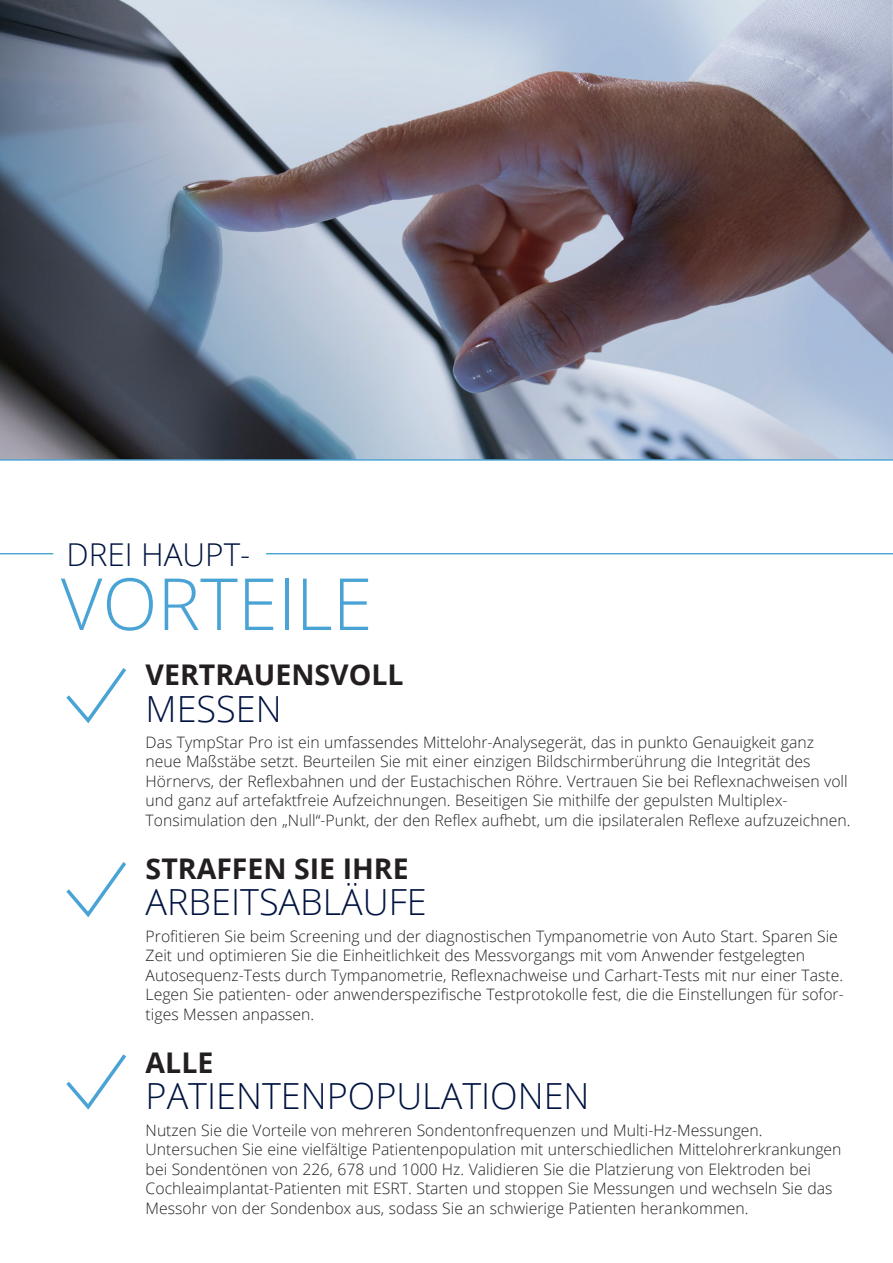
<style>
.page{position:relative;width:893px;height:1263px;background:#fff}
.page>*{position:absolute;margin:0;border:0;box-sizing:border-box;transform-origin:0 0}
.t1{font:300 72px "Open Sans";color:#4aa3d5}
.t2{font:300 36px "Open Sans";color:#001340}
.t3{font:300 31.5px "Open Sans";color:#001340}
.t4{font:700 28.5px "Open Sans";color:#231f20}
.t5{font:300 15.75px/19.5px "Open Sans";color:#231f20}
</style>
<div class="page">
<hr style="left:0;top:553px;width:53px;height:1px;background:#4aa3d5">
<hr style="left:266px;top:553px;width:627px;height:1px;background:#4aa3d5">
<svg style="left:66px;top:668px;width:60px;height:56px"></svg>
<svg style="left:66px;top:862px;width:60px;height:56px"></svg>
<svg style="left:66px;top:1054px;width:61px;height:56px"></svg>
<img style="left:0;top:0;width:893px;height:459px">
<hr style="left:0;top:459px;width:893px;height:2px;background:#4aa3d5">
<p class="t3" style="left:67px;top:532px;width:185px">DREI HAUPT-</p>
<p class="t1" style="left:61px;top:554px;width:313px">VORTEILE</p>
<p class="t4" style="left:146px;top:655px;width:260px">VERTRAUENSVOLL</p>
<p class="t2" style="left:146px;top:684px;width:138px">MESSEN</p>
<p class="t5" style="left:146px;top:732px;width:706px">Das TympStar Pro ist ein umfassendes Mittelohr-Analysegerät, das in punkto Genauigkeit ganz neue Maßstäbe setzt. Beurteilen Sie mit einer einzigen Bildschirmberührung die Integrität des Hörnervs, der Reflexbahnen und der Eustachischen Röhre. Vertrauen Sie bei Reflexnachweisen voll und ganz auf artefaktfreie Aufzeichnungen. Beseitigen Sie mithilfe der gepulsten Multiplex-Tonsimulation den „Null“-Punkt, der den Reflex aufhebt, um die ipsilateralen Reflexe aufzuzeichnen.</p>
<p class="t4" style="left:146px;top:849px;width:265px">STRAFFEN SIE IHRE</p>
<p class="t2" style="left:146px;top:878px;width:283px">ARBEITSABLÄUFE</p>
<p class="t5" style="left:146px;top:926px;width:700px">Profitieren Sie beim Screening und der diagnostischen Tympanometrie von Auto Start. Sparen Sie Zeit und optimieren Sie die Einheitlichkeit des Messvorgangs mit vom Anwender festgelegten Autosequenz-Tests durch Tympanometrie, Reflexnachweise und Carhart-Tests mit nur einer Taste.<br>Legen Sie patienten- oder anwenderspezifische Testprotokolle fest, die die Einstellungen für sofor&shy;tiges Messen anpassen.</p>
<p class="t4" style="left:146px;top:1043px;width:69px">ALLE</p>
<p class="t2" style="left:146px;top:1072px;width:445px">PATIENTENPOPULATIONEN</p>
<p class="t5" style="left:146px;top:1120px;width:697px">Nutzen Sie die Vorteile von mehreren Sondentonfrequenzen und Multi-Hz-Messungen.<br>Untersuchen Sie eine vielfältige Patientenpopulation mit unterschiedlichen Mittelohrerkrankungen bei Sondentönen von 226, 678 und 1000 Hz. Validieren Sie die Platzierung von Elektroden bei Cochleaimplantat-Patienten mit ESRT. Starten und stoppen Sie Messungen und wechseln Sie das Messohr von der Sondenbox aus, sodass Sie an schwierige Patienten herankommen.</p>
</div>
